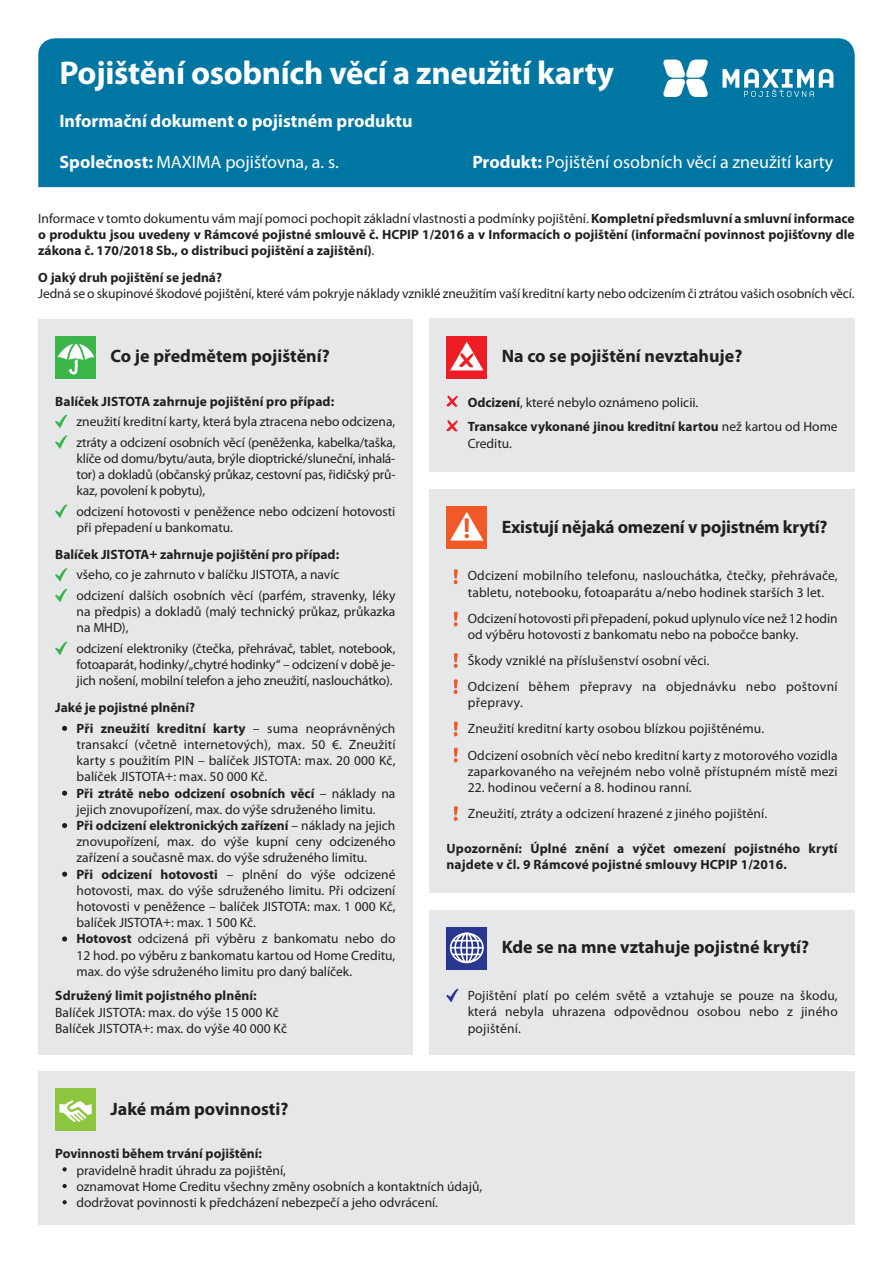
<style>
.page{position:relative;width:893px;height:1263px;background:#fff}
.page>*{position:absolute;margin:0;border:0;box-sizing:border-box;transform-origin:0 0}
.t1{font:700 33px "Myriad Pro";letter-spacing:-.01em;color:#fff}
.t2{font:700 18px "Myriad Pro";color:#231f20}
.t3{font:18px "Myriad Pro";color:#fff}
.t4{font:700 18px "Myriad Pro";color:#fff}
.t5{font:13.5px/16.2px "Myriad Pro";color:#231f20}
.t6{font:700 13.5px/16.2px "Myriad Pro";color:#231f20}
.t7{font:13.5px/26.1px "Myriad Pro";letter-spacing:.02em;color:#231f20}
.s1{font-weight:700}
.s2{font-weight:400}
</style>
<div class="page">
<div style="left:38px;top:319px;width:374px;height:735px;background:#e6e7e9"></div>
<div style="left:429px;top:910px;width:426px;height:144px;background:#e6e7e9"></div>
<div style="left:429px;top:319px;width:426px;height:153px;background:#e6e7e9"></div>
<div style="left:429px;top:489px;width:426px;height:404px;background:#e6e7e9"></div>
<svg style="left:55px;top:415px;width:13px;height:13px"></svg>
<svg style="left:55px;top:435px;width:13px;height:14px"></svg>
<svg style="left:55px;top:504px;width:13px;height:14px"></svg>
<svg style="left:55px;top:568px;width:13px;height:14px"></svg>
<svg style="left:55px;top:589px;width:13px;height:13px"></svg>
<svg style="left:55px;top:642px;width:13px;height:13px"></svg>
<svg style="left:62px;top:726px;width:5px;height:5px"></svg>
<svg style="left:62px;top:791px;width:5px;height:5px"></svg>
<svg style="left:62px;top:823px;width:5px;height:5px"></svg>
<svg style="left:62px;top:872px;width:5px;height:5px"></svg>
<svg style="left:62px;top:936px;width:5px;height:5px"></svg>
<svg style="left:446px;top:989px;width:13px;height:13px"></svg>
<svg style="left:446px;top:395px;width:12px;height:12px"></svg>
<svg style="left:446px;top:420px;width:12px;height:12px"></svg>
<svg style="left:454px;top:569px;width:4px;height:15px"></svg>
<svg style="left:454px;top:612px;width:4px;height:14px"></svg>
<svg style="left:454px;top:653px;width:4px;height:15px"></svg>
<svg style="left:454px;top:679px;width:4px;height:15px"></svg>
<svg style="left:454px;top:721px;width:4px;height:15px"></svg>
<svg style="left:454px;top:748px;width:4px;height:14px"></svg>
<svg style="left:454px;top:806px;width:4px;height:15px"></svg>
<div style="left:55px;top:336px;width:41px;height:42px;background:#3ab54a"></div>
<svg style="left:57px;top:339px;width:38px;height:35px"></svg>
<div style="left:446px;top:336px;width:41px;height:42px;background:#ee1d23"></div>
<svg style="left:450px;top:342px;width:33px;height:28px"></svg>
<div style="left:446px;top:506px;width:41px;height:43px;background:#f15929"></div>
<svg style="left:450px;top:512px;width:33px;height:28px"></svg>
<svg style="left:446px;top:927px;width:41px;height:42px"></svg>
<div style="left:450px;top:933px;width:34px;height:30px;border:2px solid #fff;border-radius:50%"></div>
<div style="left:454px;top:933px;width:25px;height:30px;border:2px solid #fff;border-radius:50%"></div>
<div style="left:460px;top:933px;width:13px;height:30px;border:2px solid #fff;border-radius:50%"></div>
<hr style="left:466px;top:933px;width:2px;height:30px;background:#fff">
<svg style="left:453px;top:940px;width:28px;height:1px"></svg>
<svg style="left:453px;top:954px;width:28px;height:1px"></svg>
<hr style="left:451px;top:947px;width:32px;height:1px;background:#fff">
<div style="left:38px;top:38px;width:817px;height:149px;background:#0076a3"></div>
<svg style="left:722px;top:69px;width:111px;height:28px"></svg>
<svg style="left:662px;top:60px;width:47px;height:37px"></svg>
<div style="left:38px;top:1071px;width:817px;height:154px;background:#e6e7e9"></div>
<svg style="left:63px;top:1167px;width:4px;height:4px"></svg>
<svg style="left:63px;top:1184px;width:4px;height:4px"></svg>
<svg style="left:63px;top:1200px;width:4px;height:4px"></svg>
<div style="left:55px;top:1089px;width:41px;height:42px;background:#8bc63e"></div>
<svg style="left:59px;top:1100px;width:33px;height:22px"></svg>
<h1 class="t1" style="left:60px;top:55px;width:556px">Pojištění osobních věcí a zneužití karty</h1>
<h2 class="t4" style="left:60px;top:111px;width:354px">Informační dokument o pojistném produktu</h2>
<h2 class="t3" style="left:60px;top:152px;width:281px"><span class="s1">Společnost:</span> MAXIMA pojišťovna, a. s.</h2>
<h2 class="t3" style="left:472px;top:152px;width:363px"><span class="s1">Produkt:</span> Pojištění osobních věcí a zneužití karty</h2>
<p class="t6" style="left:38px;top:210px;width:818px;text-align:justify"><span class="s2">Informace v tomto dokumentu vám mají pomoci pochopit základní vlastnosti a podmínky pojištění.</span> Kompletní předsmluvní a smluvní informace o produktu jsou uvedeny v Rámcové pojistné smlouvě č. HCPIP 1/2016 a v Informacích o pojištění (informační povinnost pojišťovny dle zákona č. 170/2018 Sb., o distribuci pojištění a zajištění)<span class="s2">.</span></p>
<p class="t6" style="left:38px;top:269px;width:185px">O jaký druh pojištění se jedná?</p>
<p class="t5" style="left:38px;top:286px;width:818px">Jedná se o skupinové škodové pojištění, které vám pokryje náklady vzniklé zneužitím vaší kreditní karty nebo odcizením či ztrátou vašich osobních věcí.</p>
<h2 class="t2" style="left:111px;top:346px;width:221px">Co je předmětem pojištění?</h2>
<p class="t6" style="left:55px;top:393px;width:280px">Balíček JISTOTA zahrnuje pojištění pro případ:</p>
<p class="t5" style="left:77px;top:412px;width:320px;line-height:20.5px">zneužití kreditní karty, která byla ztracena nebo odcizena, ztráty a odcizení osobních věcí (peněženka, kabelka/taška,</p>
<p class="t5" style="left:77px;top:451px;width:320px;text-align:justify">klíče od domu/bytu/auta, brýle dioptrické/sluneční, inhalá&shy;tor) a dokladů (občanský průkaz, cestovní pas, řidičský prů&shy;kaz, povolení k pobytu),</p>
<p class="t5" style="left:77px;top:503px;width:320px">odcizení hotovosti v peněžence nebo odcizení hotovosti při přepadení u bankomatu.</p>
<p class="t6" style="left:55px;top:546px;width:285px">Balíček JISTOTA+ zahrnuje pojištění pro případ:</p>
<p class="t5" style="left:77px;top:565px;width:320px;line-height:20.5px">všeho, co je zahrnuto v balíčku JISTOTA, a navíc<br>odcizení dalších osobních věcí (parfém, stravenky, léky</p>
<p class="t5" style="left:77px;top:604px;width:320px">na předpis) a dokladů (malý technický průkaz, průkazka na MHD),</p>
<p class="t5" style="left:77px;top:641px;width:320px;text-align:justify">odcizení elektroniky (čtečka, přehrávač, tablet, notebook, fotoaparát, hodinky/„chytré hodinky“ – odcizení v době je&shy;jich nošení, mobilní telefon a jeho zneužití, naslouchátko).</p>
<p class="t6" style="left:77px;top:698px;width:320px;line-height:20.4px;text-indent:-21px">Jaké je pojistné plnění?<br>Při zneužití kreditní karty <span class="s2">– suma neoprávněných</span></p>
<p class="t5" style="left:77px;top:736px;width:320px">transakcí (včetně internetových), max. 50 €. Zneužití karty s použitím PIN – balíček JISTOTA: max. 20 000 Kč, balíček JISTOTA+: max. 50 000 Kč.<br><span class="s1">Při ztrátě nebo odcizení osobních věcí</span> – náklady na jejich znovupořízení, max. do výše sdruženého limitu.<br><span class="s1">Při odcizení elektronických zařízení</span> – náklady na jejich znovupořízení, max. do výše kupní ceny odcizeného zařízení a současně max. do výše sdruženého limitu.<br><span class="s1">Při odcizení hotovosti</span> – plnění do výše odcizené hotovosti, max. do výše sdruženého limitu. Při odcizení hotovosti v peněžence – balíček JISTOTA: max. 1 000 Kč, balíček JISTOTA+: max. 1 500 Kč.<br><span class="s1">Hotovost</span> odcizená při výběru z bankomatu nebo do 12 hod. po výběru z bankomatu kartou od Home Creditu, max. do výše sdruženého limitu pro daný balíček.</p>
<p class="t6" style="left:55px;top:988px;width:203px">Sdružený limit pojistného plnění:</p>
<p class="t5" style="left:55px;top:1004px;width:233px">Balíček JISTOTA: max. do výše 15 000 Kč<br>Balíček JISTOTA+: max. do výše 40 000 Kč</p>
<h2 class="t2" style="left:502px;top:346px;width:242px">Na co se pojištění nevztahuje?</h2>
<p class="t6" style="left:468px;top:390px;width:371px;line-height:24.8px">Odcizení<span class="s2">, které nebylo oznámeno policii.<br></span>Transakce vykonané jinou kreditní kartou <span class="s2">než kartou od Home</span></p>
<p class="t5" style="left:468px;top:435px;width:46px">Creditu.</p>
<h2 class="t2" style="left:502px;top:517px;width:327px">Existují nějaká omezení v pojistném krytí?</h2>
<p class="t5" style="left:468px;top:568px;width:371px">Odcizení mobilního telefonu, naslouchátka, čtečky, přehrávače, tabletu, notebooku, fotoaparátu a/nebo hodinek starších 3 let.</p>
<p class="t5" style="left:468px;top:610px;width:371px">Odcizení hotovosti při přepadení, pokud uplynulo více než 12 hodin od výběru hotovosti z bankomatu nebo na pobočce banky.</p>
<p class="t7" style="left:468px;top:648px;width:371px">Škody vzniklé na příslušenství osobní věci.<br>Odcizení během přepravy na objednávku nebo poštovní</p>
<p class="t5" style="left:468px;top:690px;width:371px;line-height:26.1px">přepravy.<br>Zneužití kreditní karty osobou blízkou pojištěnému.<br>Odcizení osobních věcí nebo kreditní karty z motorového vozidla</p>
<p class="t5" style="left:468px;top:763px;width:371px">zaparkovaného na veřejném nebo volně přístupném místě mezi</p>
<p class="t5" style="left:468px;top:775px;width:301px;line-height:26.1px">22. hodinou večerní a 8. hodinou ranní.<br>Zneužití, ztráty a odcizení hrazené z jiného pojištění.</p>
<p class="t6" style="left:446px;top:840px;width:393px">Upozornění: Úplné znění a výčet omezení pojistného krytí najdete v čl. 9 Rámcové pojistné smlouvy HCPIP 1/2016.</p>
<h2 class="t2" style="left:502px;top:937px;width:309px">Kde se na mne vztahuje pojistné krytí?</h2>
<p class="t5" style="left:468px;top:988px;width:371px;text-align:justify">Pojištění platí po celém světě a vztahuje se pouze na škodu, která nebyla uhrazena odpovědnou osobou nebo z jiného pojištění.</p>
<h2 class="t2" style="left:111px;top:1099px;width:179px">Jaké mám povinnosti?</h2>
<p class="t6" style="left:55px;top:1146px;width:208px">Povinnosti během trvání pojištění:</p>
<p class="t5" style="left:77px;top:1162px;width:407px">pravidelně hradit úhradu za pojištění,<br>oznamovat Home Creditu všechny změny osobních a kontaktních údajů, dodržovat povinnosti k předcházení nebezpečí a jeho odvrácení.</p>
</div>
